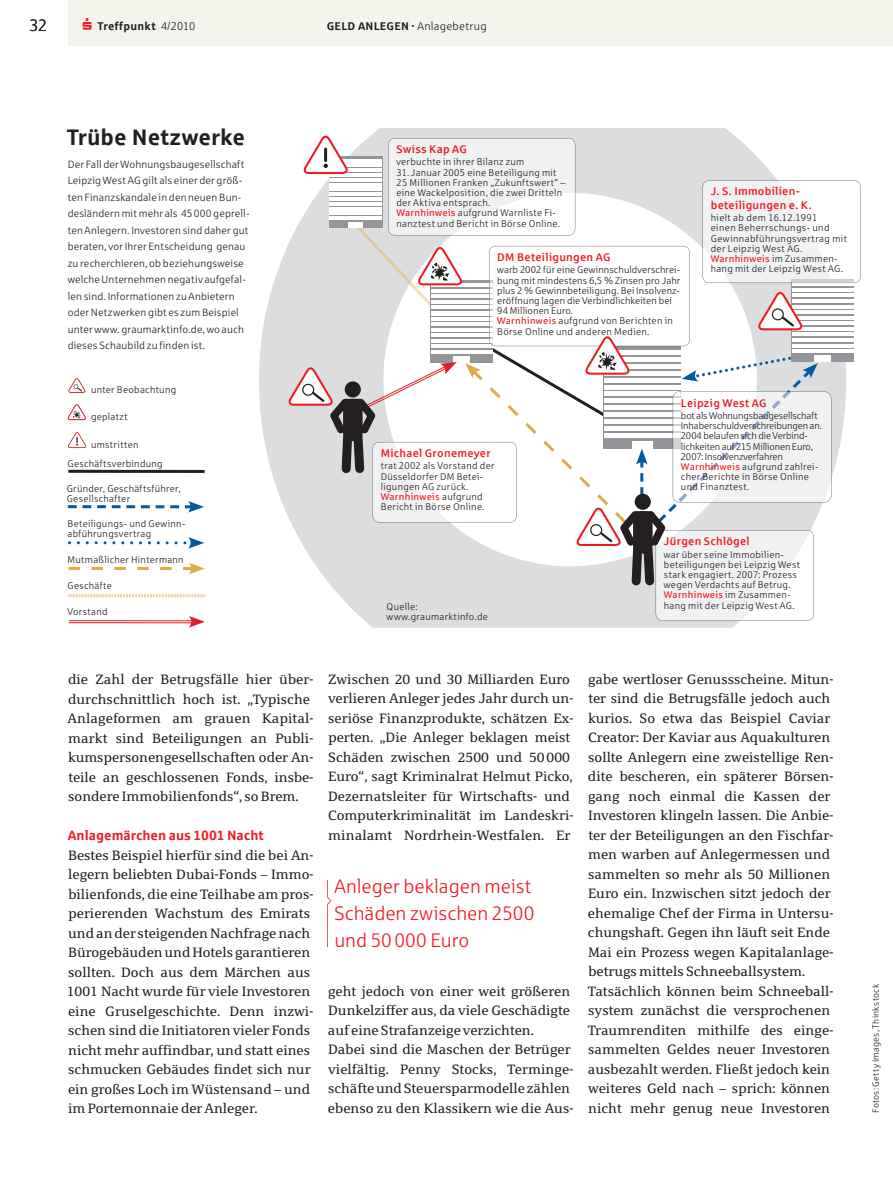
<style>
.page{position:relative;width:893px;height:1190px;background:#fff}
.page>*{position:absolute;margin:0;border:0;box-sizing:border-box;transform-origin:0 0}
.t1{font:700 22.5px "Sparkasse Rg";color:#231f20}
.t2{font:19.5px/27px "Sparkasse Lt";color:#ee1d23}
.t3{font:16.5px "Sparkasse Lt";color:#231f20}
.t4{font:13.5px/19.5px "Sparkasse Serif";color:#231f20}
.t5{font:700 13.5px "Sparkasse Rg";color:#ee1d23}
.t6{font:500 11.25px/13.5px "Sparkasse";letter-spacing:.02em;color:#ee1d23}
.t7{font:700 11.25px "Sparkasse Rg";letter-spacing:.03em;color:#231f20}
.t8{font:10.5px/16.5px "Sparkasse Lt";letter-spacing:.015em;color:#231f20}
.t9{font:9.75px/10.2px "Sparkasse Lt";letter-spacing:.025em;color:#231f20}
.t10{font:9.75px/10.2px "Sparkasse Lt";letter-spacing:-.015em;color:#231f20}
.t11{font:9.75px "Sparkasse Rg";letter-spacing:.025em;color:#ee1d23}
.t12{font:9px "Sparkasse Lt";letter-spacing:.03em;color:#231f20}
.s1{font-family:"Sparkasse Lt";font-weight:400}
.s2{font-family:"Sparkasse Rg";color:#ee1d23}
.s3{font-family:"Sparkasse Lt";color:#231f20}
</style>
<div class="page">
<div style="left:68px;top:0;width:824px;height:45px;background:#f4f4ed"></div>
<svg style="left:83px;top:18px;width:8px;height:12px"></svg>
<svg style="left:259px;top:128px;width:481px;height:500px"></svg>
<svg style="left:327px;top:880px;width:4px;height:67px"></svg>
<svg style="left:69px;top:594px;width:136px;height:3px"></svg>
<hr style="left:69px;top:622px;width:125px;height:1px;background:#df2027">
<hr style="left:69px;top:620px;width:125px;height:1px;background:#df2027">
<svg style="left:189px;top:616px;width:16px;height:12px"></svg>
<svg style="left:69px;top:567px;width:11px;height:3px"></svg>
<svg style="left:91px;top:567px;width:12px;height:3px"></svg>
<svg style="left:114px;top:567px;width:12px;height:3px"></svg>
<svg style="left:137px;top:567px;width:12px;height:3px"></svg>
<svg style="left:160px;top:567px;width:11px;height:3px"></svg>
<svg style="left:183px;top:563px;width:22px;height:11px"></svg>
<svg style="left:68px;top:505px;width:23px;height:3px"></svg>
<svg style="left:97px;top:505px;width:9px;height:3px"></svg>
<svg style="left:112px;top:505px;width:8px;height:3px"></svg>
<svg style="left:126px;top:505px;width:9px;height:3px"></svg>
<svg style="left:141px;top:505px;width:23px;height:3px"></svg>
<svg style="left:170px;top:505px;width:9px;height:3px"></svg>
<svg style="left:185px;top:501px;width:19px;height:12px"></svg>
<svg style="left:68px;top:537px;width:136px;height:12px"></svg>
<hr style="left:68px;top:470px;width:136px;height:3px;background:#231f20">
<svg style="left:68px;top:378px;width:18px;height:15px"></svg>
<svg style="left:67px;top:404px;width:19px;height:16px"></svg>
<svg style="left:68px;top:432px;width:19px;height:16px"></svg>
<svg style="left:287px;top:133px;width:573px;height:488px"></svg>
<p class="t3" style="left:29px;top:16px;width:19px">32</p>
<p class="t7" style="left:97px;top:19px;width:99px">Treffpunkt <span class="s1">4/2010</span></p>
<p class="t7" style="left:327px;top:19px;width:161px">GELD ANLEGEN · <span class="s1">Anlagebetrug</span></p>
<h1 class="t1" style="left:67px;top:123px;width:180px">Trübe Netzwerke</h1>
<p class="t8" style="left:68px;top:156px;width:183px">Der Fall der Wohnungsbaugesellschaft Leipzig West AG gilt als einer der größ&shy;ten Finanz skandale in den neuen Bun&shy;des ländern mit mehr als 45 000 geprell&shy;ten Anlegern. Investoren sind daher gut beraten, vor Ihrer Entscheidung genau zu recherchieren, ob beziehungsweise welche Unternehmen negativ aufgefal&shy;len sind. Informationen zu Anbietern oder Netzwerken gibt es zum Beispiel unter www. graumarktinfo.de, wo auch dieses Schaubild zu finden ist.</p>
<p class="t9" style="left:91px;top:384px;width:87px">unter Beobachtung</p>
<p class="t9" style="left:91px;top:412px;width:38px">geplatzt</p>
<p class="t9" style="left:91px;top:439px;width:49px">umstritten</p>
<p class="t9" style="left:67px;top:458px;width:97px">Geschäftsverbindung</p>
<p class="t9" style="left:67px;top:483px;width:115px">Gründer, Geschäftsführer,<br>Gesellschafter</p>
<p class="t9" style="left:67px;top:518px;width:119px">Beteiligungs- und Gewinn&shy;abführungsvertrag</p>
<p class="t9" style="left:67px;top:554px;width:118px">Mutmaßlicher Hintermann</p>
<p class="t9" style="left:67px;top:580px;width:46px">Geschäfte</p>
<p class="t9" style="left:67px;top:607px;width:42px">Vorstand</p>
<p class="t6" style="left:396px;top:142px;width:72px">Swiss Kap AG</p>
<p class="t9" style="left:396px;top:157px;width:129px">verbuchte in ihrer Bilanz zum</p>
<p class="t9" style="left:396px;top:167px;width:170px">31. Januar 2005 eine Beteiligung mit 25 Millionen Franken „Zukunftswert“ – eine Wackelposition, die zwei Dritteln der Aktiva entsprach.<br><span class="s2">Warnhinweis</span> aufgrund Warnliste Fi&shy;nanztest und Bericht in Börse Online.</p>
<p class="t6" style="left:497px;top:250px;width:115px">DM Beteiligungen AG</p>
<p class="t9" style="left:497px;top:265px;width:184px">warb 2002 für eine Gewinnschuldverschrei&shy;bung mit mindestens 6,5 % Zinsen pro Jahr plus 2 % Gewinnbeteiligung. Bei Insolvenz&shy;eröffnung lagen die Verbindlichkeiten bei 94 Millionen Euro.<br><span class="s2">Warnhinweis</span> aufgrund von Berichten in Börse Online und anderen Medien.</p>
<p class="t6" style="left:710px;top:184px;width:102px">J. S. Immobilien&shy;beteiligungen e. K.</p>
<p class="t9" style="left:710px;top:213px;width:138px">hielt ab dem 16.12.1991<br>einen Beherrschungs- und<br>Gewinnabführungs vertrag mit der Leipzig West AG.</p>
<p class="t11" style="left:710px;top:253px;width:128px">Warnhinweis <span class="s3">im Zusammen-</span></p>
<p class="t9" style="left:710px;top:264px;width:134px">hang mit der Leipzig West AG.</p>
<p class="t6" style="left:380px;top:446px;width:111px">Michael Gronemeyer</p>
<p class="t9" style="left:380px;top:461px;width:115px">trat 2002 als Vorstand der<br>Düsseldorfer DM Betei&shy;ligungen AG zurück.</p>
<p class="t11" style="left:380px;top:490px;width:103px">Warnhinweis <span class="s3">aufgrund</span></p>
<p class="t9" style="left:380px;top:501px;width:105px">Bericht in Börse Online.</p>
<p class="t9" style="left:386px;top:601px;width:103px">Quelle: www.graumarktinfo.de</p>
<p class="t6" style="left:680px;top:395px;width:87px">Leipzig West AG</p>
<p class="t10" style="left:680px;top:410px;width:142px">bot als Wohnungsbaugesellschaft<br>Inhaberschuldverschreibungen an.<br>2004 belaufen sich die Verbind&shy;lichkeiten auf 215 Millionen Euro,<br>2007: Insolvenzverfahren<br><span class="s2">Warnhinweis</span> aufgrund zahlrei&shy;cher Berichte in Börse Online und Finanztest.</p>
<p class="t6" style="left:663px;top:534px;width:87px">Jürgen Schlögel</p>
<p class="t9" style="left:663px;top:549px;width:138px">war über seine Immobilien&shy;betei ligungen bei Leipzig West stark engagiert. 2007: Prozess wegen Verdachts auf Betrug.</p>
<p class="t11" style="left:663px;top:589px;width:128px">Warnhinweis <span class="s3">im Zusammen-</span></p>
<p class="t9" style="left:663px;top:600px;width:132px">hang mit der Leipzig West AG.</p>
<p class="t4" style="left:67px;top:669px;width:247px">die Zahl der Betrugsfälle hier über&shy;durchschnittlich hoch ist. „Typi sche Anlageformen am grauen Kapital&shy;markt sind Beteiligungen an Publi&shy;kumspersonengesellschaften oder An&shy;teile an geschlossenen Fonds, insbe&shy;sondere Immobilienfonds“, so Brem.</p>
<p class="t5" style="left:68px;top:827px;width:197px">Anlagemärchen aus 1001 Nacht</p>
<p class="t4" style="left:67px;top:845px;width:248px">Bestes Beispiel hierfür sind die bei An&shy;legern beliebten Dubai-Fonds – Immo&shy;bilienfonds, die eine Teilhabe am pros&shy;perierenden Wachstum des Emirats und an der steigenden Nachfrage nach Bürogebäuden und Hotels garantieren sollten. Doch aus dem Märchen aus 1001 Nacht wurde für viele Inves toren eine Gruselgeschichte. Denn inzwi&shy;schen sind die Initiatoren vieler Fonds nicht mehr auffindbar, und statt eines schmucken Gebäudes findet sich nur ein großes Loch im Wüstensand – und im Portemonnaie der Anleger.</p>
<p class="t4" style="left:328px;top:669px;width:247px">Zwischen 20 und 30 Milliarden Euro verlieren Anleger jedes Jahr durch un&shy;seriöse Finanzprodukte, schätzen Ex&shy;perten. „Die Anleger beklagen meist Schäden zwischen 2500 und 50 000<br>Euro“, sagt Kriminalrat Helmut Picko, Dezernatsleiter für Wirtschafts- und Computerkriminalität im Landeskri&shy;minalamt Nordrhein-Westfalen. Er</p>
<h2 class="t2" style="left:334px;top:872px;width:202px">Anleger beklagen meist<br>Schäden zwischen 2500 und 50 000 Euro</h2>
<p class="t4" style="left:328px;top:981px;width:247px">geht jedoch von einer weit größeren Dunkelziffer aus, da viele Geschädigte auf eine Strafanzeige verzichten.<br>Dabei sind die Maschen der Betrüger vielfältig. Penny Stocks, Terminge&shy;schäfte und Steuersparmodelle zählen ebenso zu den Klassikern wie die Aus-</p>
<p class="t4" style="left:587px;top:669px;width:247px">gabe wertloser Genussscheine. Mitun&shy;ter sind die Betrugsfälle jedoch auch kurios. So etwa das Beispiel Caviar Crea tor: Der Kaviar aus Aquakulturen sollte Anlegern eine zweistellige Ren&shy;dite bescheren, ein späterer Börsen&shy;gang noch einmal die Kassen der Inves toren klingeln lassen. Die Anbie&shy;ter der Beteiligungen an den Fischfar&shy;men warben auf Anlegermessen und sammelten so mehr als 50 Millionen Euro ein. Inzwischen sitzt jedoch der ehemalige Chef der Firma in Untersu&shy;chungshaft. Gegen ihn läuft seit Ende Mai ein Prozess wegen Kapitalanlage&shy;betrugs mittels Schneeballsystem.<br>Tatsächlich können beim Schneeball&shy;system zunächst die versprochenen Traumrenditen mithilfe des einge&shy;sammelten Geldes neuer Investoren ausbezahlt werden. Fließt jedoch kein weiteres Geld nach – sprich: können nicht mehr genug neue Investoren</p>
<p class="t12" style="left:869px;top:1113px;width:130px;rotate:-90deg">Fotos: Getty Images, Thinkstock</p>
</div>
